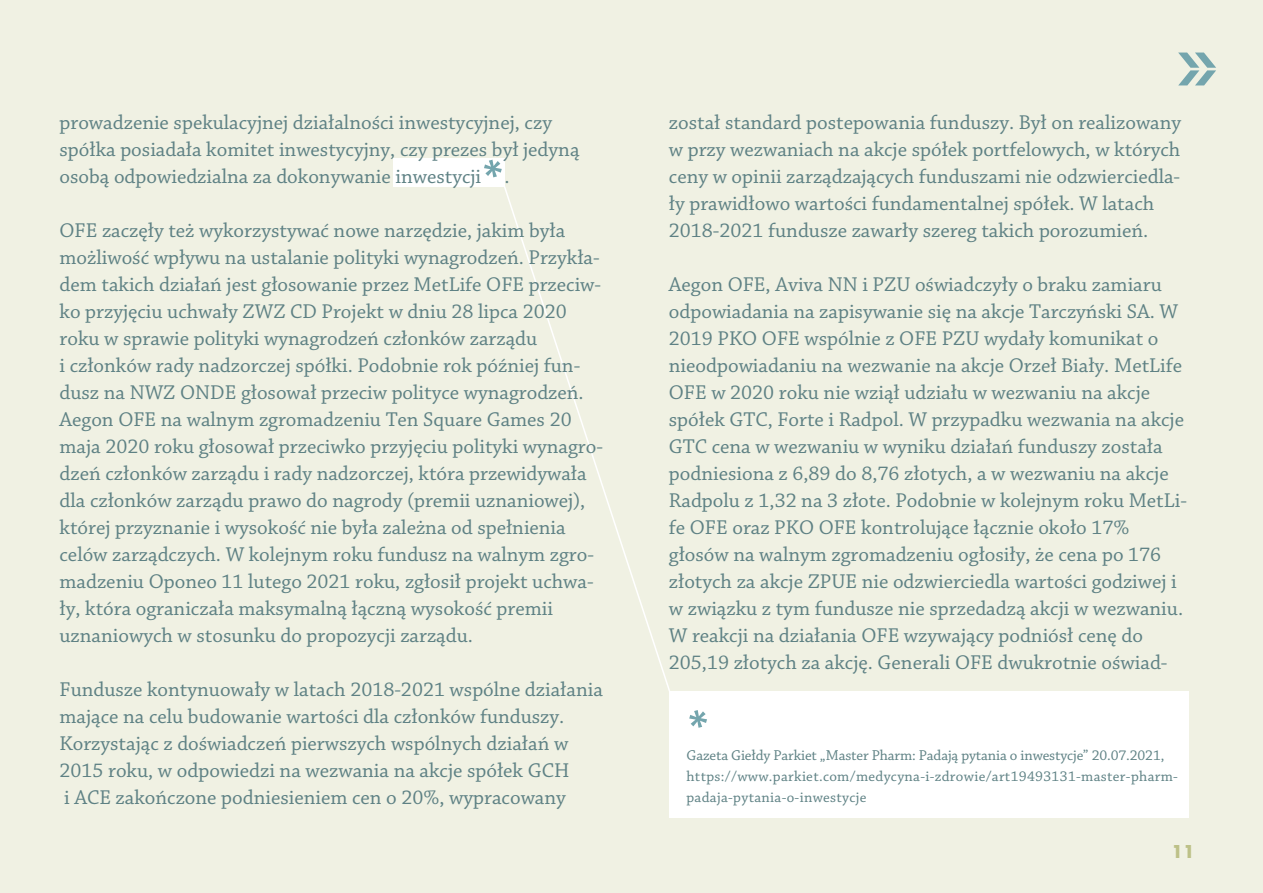
<style>
.page{position:relative;width:1263px;height:893px;background:#f0f1e3}
.page>*{position:absolute;margin:0;border:0;box-sizing:border-box;transform-origin:0 0}
.t1{font:51px "Allerta Stencil";color:#74a5ad}
.t2{font:21px/27px "Chaparral Pro";color:#5e8184}
.t3{font:700 19.5px "Futura PT";color:#bdc188}
.t4{font:15px/21px "Chaparral Pro";letter-spacing:.02em;color:#5e8184}
</style>
<div class="page">
<div style="left:669px;top:691px;width:520px;height:127px;background:#fff"></div>
<div style="left:393px;top:158px;width:111px;height:28px;background:#fff"></div>
<svg style="left:503px;top:185px;width:167px;height:506px"></svg>
<svg style="left:1178px;top:53px;width:38px;height:32px"></svg>
<p class="t2" style="left:60px;top:110px;width:521px">prowadzenie spekulacyjnej działalności inwestycyjnej, czy spółka posiadała komitet inwestycyjny, czy prezes był jedyną osobą odpowiedzialna za dokonywanie inwestycji</p>
<h1 class="t1" style="left:481px;top:144px;width:25px">*</h1>
<p class="t2" style="left:504px;top:164px;width:7px">.</p>
<p class="t2" style="left:60px;top:218px;width:545px">OFE zaczęły też wykorzystywać nowe narzędzie, jakim była możliwość wpływu na ustalanie polityki wynagrodzeń. Przykła&shy;dem takich działań jest głosowanie przez MetLife OFE przeciw&shy;ko przyjęciu uchwały ZWZ CD Projekt w dniu 28 lipca 2020 roku w sprawie polityki wynagrodzeń członków zarządu<br>i członków rady nadzorczej spółki. Podobnie rok później fun&shy;dusz na NWZ ONDE głosował przeciw polityce wynagrodzeń.<br>Aegon OFE na walnym zgromadzeniu Ten Square Games 20 maja 2020 roku głosował przeciwko przyjęciu polityki wynagro&shy;dzeń członków zarządu i rady nadzorczej, która przewidywała dla członków zarządu prawo do nagrody (premii uznaniowej), której przyznanie i wysokość nie była zależna od spełnienia celów zarządczych. W kolejnym roku fundusz na walnym zgro&shy;madzeniu Oponeo 11 lutego 2021 roku, zgłosił projekt uchwa&shy;ły, która ograniczała maksymalną łączną wysokość premii uznaniowych w stosunku do propozycji zarządu.</p>
<p class="t2" style="left:60px;top:677px;width:545px">Fundusze kontynuowały w latach 2018-2021 wspólne działania mające na celu budowanie wartości dla członków funduszy.<br>Korzystając z doświadczeń pierwszych wspólnych działań w 2015 roku, w odpowiedzi na wezwania na akcje spółek GCH<br>i ACE zakończone podniesieniem cen o 20%, wypracowany</p>
<p class="t2" style="left:669px;top:110px;width:514px">został standard postepowania funduszy. Był on realizowany w przy wezwaniach na akcje spółek portfelowych, w których ceny w opinii zarządzających funduszami nie odzwierciedla&shy;ły prawidłowo wartości fundamentalnej spółek. W latach 2018-2021 fundusze zawarły szereg takich porozumień.</p>
<p class="t2" style="left:669px;top:272px;width:520px">Aegon OFE, Aviva NN i PZU oświadczyły o braku zamiaru odpowiadania na zapisywanie się na akcje Tarczyński SA. W 2019 PKO OFE wspólnie z OFE PZU wydały komunikat o nieodpowiadaniu na wezwanie na akcje Orzeł Biały. MetLife OFE w 2020 roku nie wziął udziału w wezwaniu na akcje spółek GTC, Forte i Radpol. W przypadku wezwania na akcje GTC cena w wezwaniu w wyniku działań funduszy została podniesiona z 6,89 do 8,76 złotych, a w wezwaniu na akcje Radpolu z 1,32 na 3 złote. Podobnie w kolejnym roku MetLi&shy;fe OFE oraz PKO OFE kontrolujące łącznie około 17% głosów na walnym zgromadzeniu ogłosiły, że cena po 176 złotych za akcje ZPUE nie odzwierciedla wartości godziwej i w związku z tym fundusze nie sprzedadzą akcji w wezwaniu.<br>W reakcji na działania OFE wzywający podniósł cenę do 205,19 złotych za akcję. Generali OFE dwukrotnie oświad-</p>
<h1 class="t1" style="left:686px;top:694px;width:25px">*</h1>
<p class="t4" style="left:686px;top:746px;width:493px">Gazeta Giełdy Parkiet „Master Pharm: Padają pytania o inwestycje” 20.07.2021, https://www.parkiet.com/medycyna-i-zdrowie/art19493131-master-pharm&shy;padaja-pytania-o-inwestycje</p>
<p class="t3" style="left:1171px;top:839px;width:25px">11</p>
</div>
